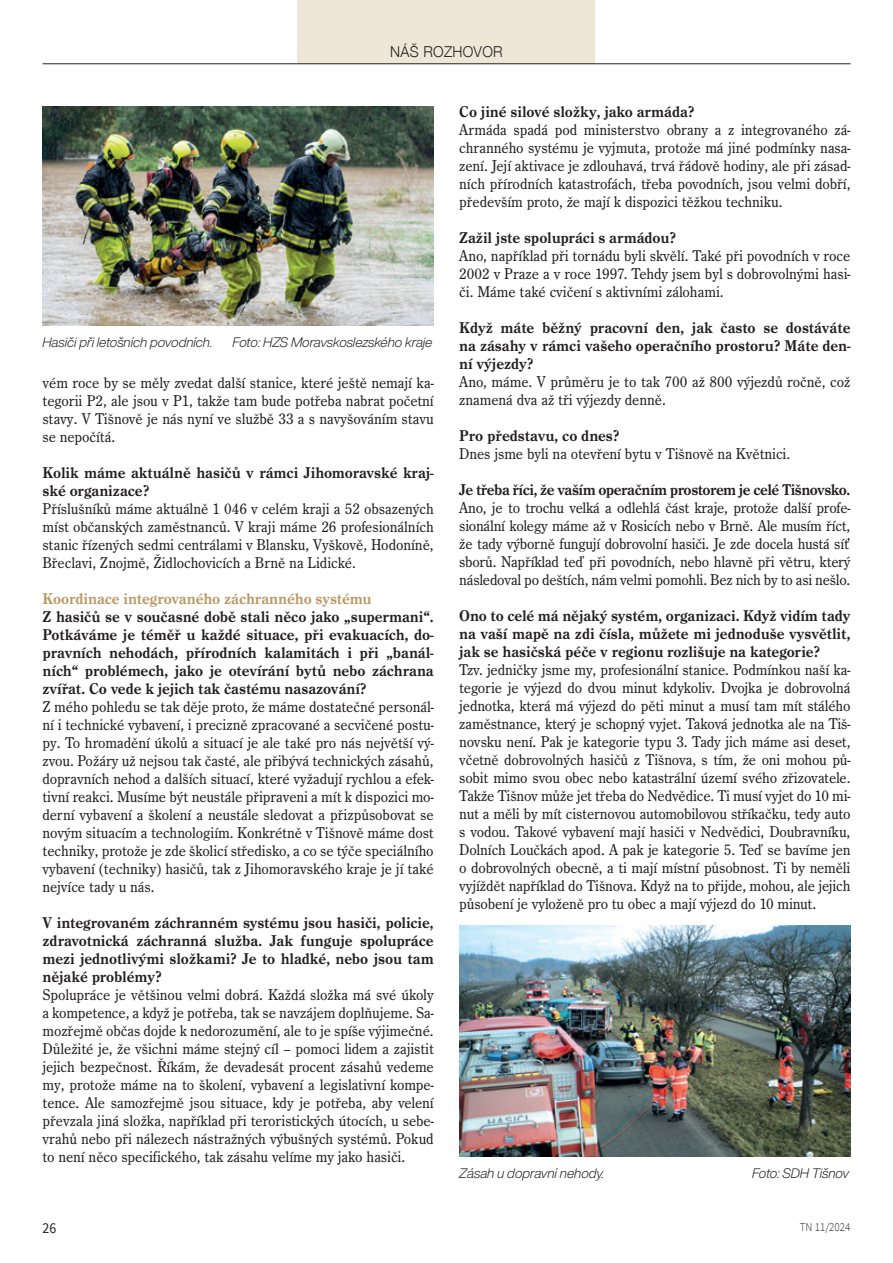
<style>
.page{position:relative;width:893px;height:1263px;background:#fff}
.page>*{position:absolute;margin:0;border:0;box-sizing:border-box;transform-origin:0 0}
.text_normal_TN{font:16.2px/18px "Century Old Style Pro";color:#231f20;text-align:justify;scale:.95 1}
.text_bold{font:700 16.2px/18px "Century Old Style Pro";color:#231f20;text-align:justify;scale:.95 1}
.text_bold-2{font:700 16.2px "Century Old Style Pro";letter-spacing:-.025em;color:#231f20;scale:.95 1}
.nadpis4{font:700 16.2px "Century Old Style Pro";color:#b99764;scale:.95 1}
.hlavička_rubrika{font:300 15px "Helvetica Neue";letter-spacing:.02em;color:#231f20;scale:.95 1}
.t1{font:15px "Source Sans Pro";color:#231f20;scale:.92 1}
.popis_fotek{font:italic 300 13.5px "Helvetica Now Display";color:#231f20}
.t2{font:300 12px "Source Sans Pro";color:#231f20;scale:.92 1}
</style>
<div class="page">
<div style="left:298px;top:0;width:297px;height:64px;background:#eee6d7"></div>
<hr style="left:43px;top:64px;width:807px;height:1px;background:#231f20">
<img style="left:459px;top:925px;width:391px;height:231px">
<img style="left:43px;top:106px;width:391px;height:220px">
<p class="hlavička_rubrika" style="left:390px;top:40px;width:120px">NÁŠ ROZHOVOR</p>
<p class="popis_fotek" style="left:43px;top:333px;width:171px">Hasiči při letošních povodních.</p>
<p class="popis_fotek" style="left:233px;top:333px;width:201px">Foto: HZS Moravskoslezského kraje</p>
<p class="text_normal_TN" style="left:43px;top:374px;width:413px">vém roce by se měly zvedat další stanice, které ještě nemají ka&shy;tegorii P2, ale jsou v P1, takže tam bude potřeba nabrat početní stavy. V Tišnově je nás nyní ve službě 33 a s navyšováním stavu se nepočítá.</p>
<p class="text_bold" style="left:43px;top:463px;width:413px">Kolik máme aktuálně hasičů v rámci Jihomoravské kraj&shy;ské organizace?</p>
<p class="text_normal_TN" style="left:43px;top:500px;width:413px">Příslušníků máme aktuálně 1 046 v celém kraji a 52 obsazených míst občanských zaměstnanců. V kraji máme 26 profesionálních stanic řízených sedmi centrálami v Blansku, Vyškově, Hodoníně, Břeclavi, Znojmě, Židlochovicích a Brně na Lidické.</p>
<p class="nadpis4" style="left:43px;top:589px;width:348px">Koordinace integrovaného záchranného systému</p>
<p class="text_bold" style="left:43px;top:607px;width:413px">Z hasičů se v současné době stali něco jako „supermani“.<br>Potkáváme je téměř u každé situace, při evakuacích, do&shy;pravních nehodách, přírodních kalamitách i při „banál&shy;ních“ problémech, jako je otevírání bytů nebo záchrana zvířat. Co vede k jejich tak častému nasazování?</p>
<p class="text_normal_TN" style="left:43px;top:698px;width:413px">Z mého pohledu se tak děje proto, že máme dostatečné personál&shy;ní i technické vybavení, i precizně zpracované a secvičené postu&shy;py. To hromadění úkolů a situací je ale také pro nás největší vý&shy;zvou. Požáry už nejsou tak časté, ale přibývá technických zásahů, dopravních nehod a dalších situací, které vyžadují rychlou a efek&shy;tivní reakci. Musíme být neustále připraveni a mít k dispozici mo&shy;derní vybavení a školení a neustále sledovat a přizpůsobovat se novým situacím a technologiím. Konkrétně v Tišnově máme dost techniky, protože je zde školicí středisko, a co se týče speciálního vybavení (techniky) hasičů, tak z Jihomoravského kraje je jí také nejvíce tady u nás.</p>
<p class="text_bold" style="left:43px;top:913px;width:413px">V integrovaném záchranném systému jsou hasiči, policie, zdravotnická záchranná služba. Jak funguje spolupráce mezi jednotlivými složkami? Je to hladké, nebo jsou tam nějaké problémy?</p>
<p class="text_normal_TN" style="left:43px;top:986px;width:413px">Spolupráce je většinou velmi dobrá. Každá složka má své úkoly a kompetence, a když je potřeba, tak se navzájem doplňujeme. Sa&shy;mozřejmě občas dojde k nedorozumění, ale to je spíše výjimečné.<br>Důležité je, že všichni máme stejný cíl – pomoci lidem a zajistit jejich bezpečnost. Říkám, že devadesát procent zásahů vedeme my, protože máme na to školení, vybavení a legislativní kompe&shy;tence. Ale samozřejmě jsou situace, kdy je potřeba, aby velení převzala jiná složka, například při teroristických útocích, u sebe&shy;vrahů nebo při nálezech nástražných výbušných systémů. Pokud to není něco specifického, tak zásahu velíme my jako hasiči.</p>
<p class="text_bold" style="left:459px;top:103px;width:249px">Co jiné silové složky, jako armáda?</p>
<p class="text_normal_TN" style="left:459px;top:121px;width:413px">Armáda spadá pod ministerstvo obrany a z integrovaného zá&shy;chranného systému je vyjmuta, protože má jiné podmínky nasa&shy;zení. Její aktivace je zdlouhavá, trvá řádově hodiny, ale při zásad&shy;ních přírodních katastrofách, třeba povodních, jsou velmi dobří, především proto, že mají k dispozici těžkou techniku.</p>
<p class="text_bold" style="left:459px;top:229px;width:230px">Zažil jste spolupráci s armádou?</p>
<p class="text_normal_TN" style="left:459px;top:247px;width:413px">Ano, například při tornádu byli skvělí. Také při povodních v roce 2002 v Praze a v roce 1997. Tehdy jsem byl s dobrovolnými hasi&shy;či. Máme také cvičení s aktivními zálohami.</p>
<p class="text_bold" style="left:459px;top:319px;width:413px">Když máte běžný pracovní den, jak často se dostáváte na zásahy v rámci vašeho operačního prostoru? Máte den&shy;ní výjezdy?</p>
<p class="text_normal_TN" style="left:459px;top:373px;width:413px">Ano, máme. V průměru je to tak 700 až 800 výjezdů ročně, což znamená dva až tři výjezdy denně.</p>
<p class="text_bold" style="left:459px;top:427px;width:170px">Pro představu, co dnes?</p>
<p class="text_normal_TN" style="left:459px;top:445px;width:350px">Dnes jsme byli na otevření bytu v Tišnově na Květnici.</p>
<p class="text_bold-2" style="left:459px;top:480px;width:413px">Je třeba říci, že vaším operačním prostorem je celé Tišnovsko.</p>
<p class="text_normal_TN" style="left:459px;top:499px;width:413px">Ano, je to trochu velká a odlehlá část kraje, protože další profe&shy;sionální kolegy máme až v Rosicích nebo v Brně. Ale musím říct, že tady výborně fungují dobrovolní hasiči. Je zde docela hustá sít’ sborů. Například teď při povodních, nebo hlavně při větru, který následoval po deštích, nám velmi pomohli. Bez nich by to asi nešlo.</p>
<p class="text_bold" style="left:459px;top:607px;width:413px">Ono to celé má nějaký systém, organizaci. Když vidím tady na vaší mapě na zdi čísla, můžete mi jednoduše vysvětlit, jak se hasičská péče v regionu rozlišuje na kategorie?</p>
<p class="text_normal_TN" style="left:459px;top:661px;width:413px">Tzv. jedničky jsme my, profesionální stanice. Podmínkou naší ka&shy;tegorie je výjezd do dvou minut kdykoliv. Dvojka je dobrovolná jednotka, která má výjezd do pěti minut a musí tam mít stálého zaměstnance, který je schopný vyjet. Taková jednotka ale na Tiš&shy;novsku není. Pak je kategorie typu 3. Tady jich máme asi deset, včetně dobrovolných hasičů z Tišnova, s tím, že oni mohou pů&shy;sobit mimo svou obec nebo katastrální území svého zřizovatele.<br>Takže Tišnov může jet třeba do Nedvědice. Ti musí vyjet do 10 mi&shy;nut a měli by mít cisternovou automobilovou stříkačku, tedy auto s vodou. Takové vybavení mají hasiči v Nedvědici, Doubravníku, Dolních Loučkách apod. A pak je kategorie 5. Teď se bavíme jen o dobrovolných obecně, a ti mají místní působnost. Ti by neměli vyjíždět například do Tišnova. Když na to přijde, mohou, ale jejich působení je vyloženě pro tu obec a mají výjezd do 10 minut.</p>
<p class="popis_fotek" style="left:459px;top:1164px;width:146px">Zásah u dopravní nehody.</p>
<p class="popis_fotek" style="left:752px;top:1164px;width:99px">Foto: SDH Tišnov</p>
<p class="t1" style="left:43px;top:1219px;width:16px">26</p>
<p class="t2" style="left:800px;top:1220px;width:57px">TN 11/2024</p>
</div>
